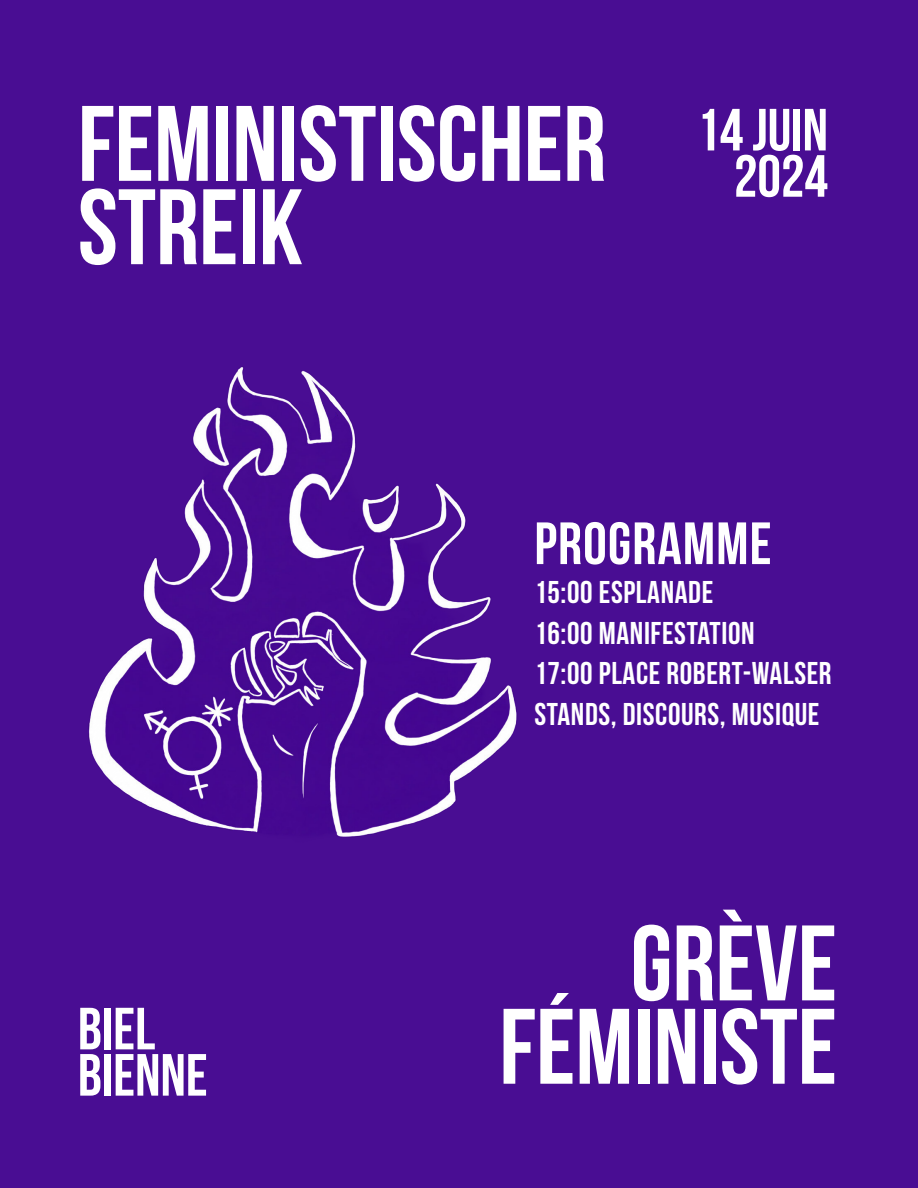
<style>
.page{position:relative;width:918px;height:1188px;background:#490d93}
.page>*{position:absolute;margin:0;border:0;box-sizing:border-box;transform-origin:0 0}
.t1{font:106.95px/83.4px "Bebas Neue";color:#fff}
.t2{font:59.55px "Bebas Neue";letter-spacing:.02em;color:#fff}
.t3{font:59.4px/46.2px "Bebas Neue";color:#fff;text-align:right}
.t4{font:31.5px/40.3px "Bebas Neue";letter-spacing:.02em;color:#fff}
.s1{font-weight:700}
</style>
<div class="page">
<img style="left:88px;top:366px;width:429px;height:471px">
<h1 class="t1" style="left:78px;top:101px;width:530px">FEMINISTISCHER<br>STREIK</h1>
<h3 class="t3" style="left:696px;top:106px;width:133px">14 JUIN<br>2024</h3>
<h2 class="t2" style="left:534px;top:511px;width:239px">PROGRAMME</h2>
<h3 class="t3" style="left:78px;top:1005px;width:131px;text-align:left">BIEL<br>BIENNE</h3>
<p class="t4" style="left:534px;top:572px;width:299px"><span class="s1">15:00</span> ESPLANADE<br>16:00 MANIFESTATION<br>17:00 PLACE ROBERT-WALSER<br>STANDS, DISCOURS, MUSIQUE</p>
<h1 class="t1" style="left:499px;top:920px;width:339px;text-align:right">GRÈVE<br>FÉMINISTE</h1>
</div>
